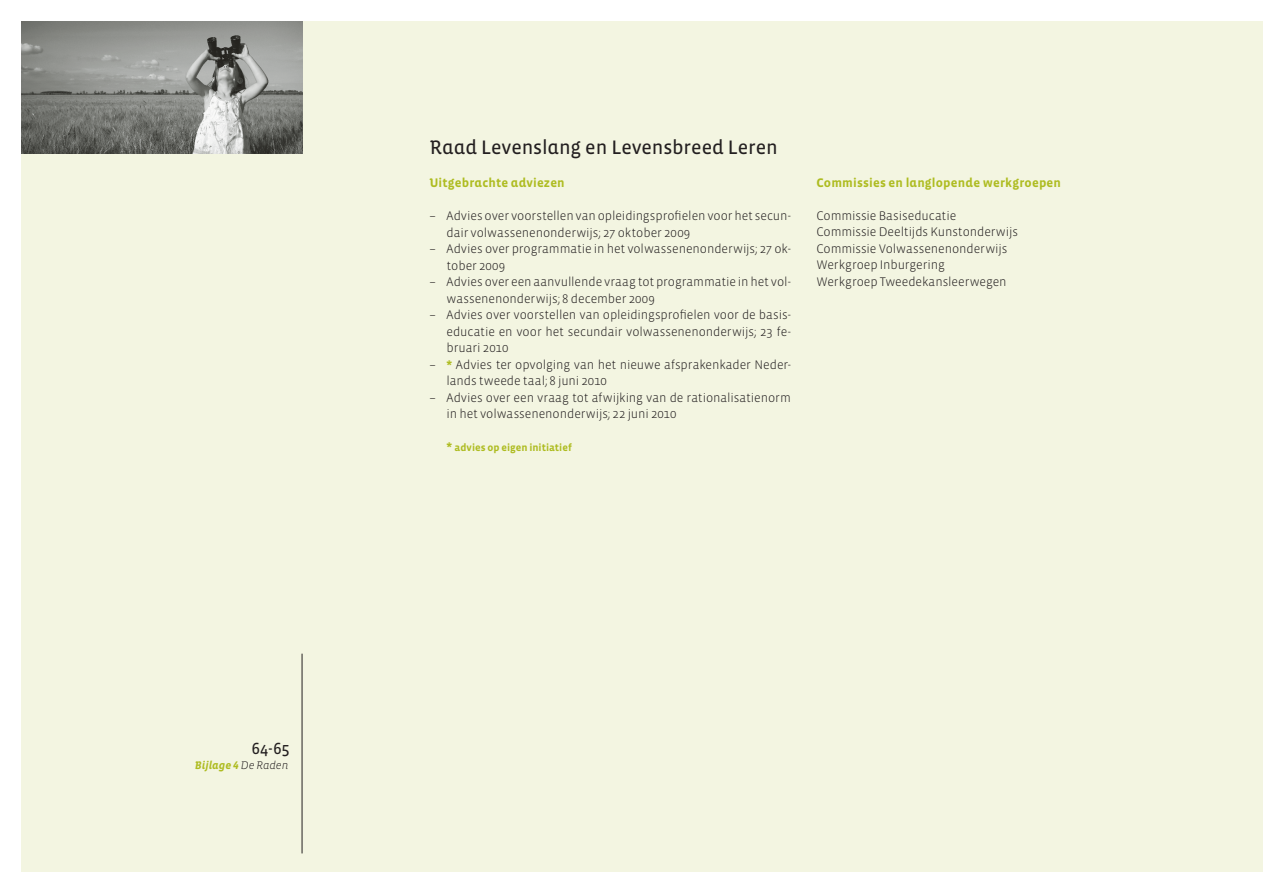
<style>
.page{position:relative;width:1263px;height:893px;background:#fff}
.page>*{position:absolute;margin:0;border:0;box-sizing:border-box;transform-origin:0 0}
.bijlages___titel_1{font:19.95px "Vista Sans Alt Reg";letter-spacing:-.005em;color:#231f20}
.t1{font:16.5px "Vista Sans Reg";color:#231f20}
.bijlages___body_insp{font:300 12.75px/16.5px "Vista Sans";letter-spacing:-.005em;color:#231f20}
.bijlages___body{font:300 12.75px "Vista Sans";letter-spacing:-.005em;color:#231f20}
.bijlages___titel_2{font:700 12.75px "Vista Sans Alt";letter-spacing:.015em;color:#aebc21}
.body{font:11.25px "Vista Sans Alt Bold Ita";color:#aebc21}
.bijlages___body_insp-2{font:700 10.5px "Vista Sans";letter-spacing:.005em;color:#aebc21}
.s1{font-family:"Vista Sans Alt Light Ita";color:#231f20}
.s2{font-weight:700;color:#aebc21}
.s3{font-size:12.75px}
</style>
<div class="page">
<div style="left:21px;top:21px;width:1242px;height:851px;background:#f3f5e1"></div>
<hr style="left:302px;top:654px;width:1px;height:199px;background:#231f20">
<img style="left:21px;top:21px;width:281px;height:133px">
<p class="t1" style="left:252px;top:739px;width:40px">64-65</p>
<p class="body" style="left:195px;top:759px;width:95px">Bijlage 4 <span class="s1">De Raden</span></p>
<p class="bijlages___titel_1" style="left:429px;top:137px;width:350px">Raad Levenslang en Levensbreed Leren</p>
<p class="bijlages___titel_2" style="left:429px;top:176px;width:137px">Uitgebrachte adviezen</p>
<p class="bijlages___body_insp" style="left:446px;top:208px;width:346px;text-indent:-17px">– Advies over voorstellen van opleidingsprofielen voor het secun&shy;dair volwassenenonderwijs; 27 oktober 2009</p>
<p class="bijlages___body_insp" style="left:446px;top:241px;width:346px;text-indent:-17px">– Advies over programmatie in het volwassenenonderwijs; 27 ok&shy;tober 2009</p>
<p class="bijlages___body_insp" style="left:446px;top:274px;width:346px;text-indent:-17px">– Advies over een aanvullende vraag tot programmatie in het vol&shy;wassenenonderwijs; 8 december 2009</p>
<p class="bijlages___body_insp" style="left:446px;top:307px;width:346px;text-align:justify;text-indent:-17px">– Advies over voorstellen van opleidingsprofielen voor de basis&shy;educatie en voor het secundair volwassenenonderwijs; 23 fe&shy;bruari 2010</p>
<p class="bijlages___body_insp" style="left:446px;top:356px;width:346px;text-indent:-17px">– <span class="s2">*</span> Advies ter opvolging van het nieuwe afsprakenkader Neder&shy;lands tweede taal; 8 juni 2010</p>
<p class="bijlages___body_insp" style="left:446px;top:389px;width:346px;text-indent:-17px">– Advies over een vraag tot afwijking van de rationalisatienorm in het volwassenenonderwijs; 22 juni 2010</p>
<p class="bijlages___body_insp-2" style="left:446px;top:442px;width:127px"><span class="s3">*</span> advies op eigen initiatief</p>
<p class="bijlages___titel_2" style="left:816px;top:176px;width:246px">Commissies en langlopende werkgroepen</p>
<p class="bijlages___body" style="left:816px;top:209px;width:141px">Commissie Basiseducatie</p>
<p class="bijlages___body" style="left:816px;top:225px;width:203px">Commissie Deeltijds Kunstonderwijs</p>
<p class="bijlages___body" style="left:816px;top:242px;width:192px">Commissie Volwassenenonderwijs</p>
<p class="bijlages___body" style="left:816px;top:258px;width:130px">Werkgroep Inburgering</p>
<p class="bijlages___body" style="left:816px;top:275px;width:192px">Werkgroep Tweedekansleerwegen</p>
</div>
